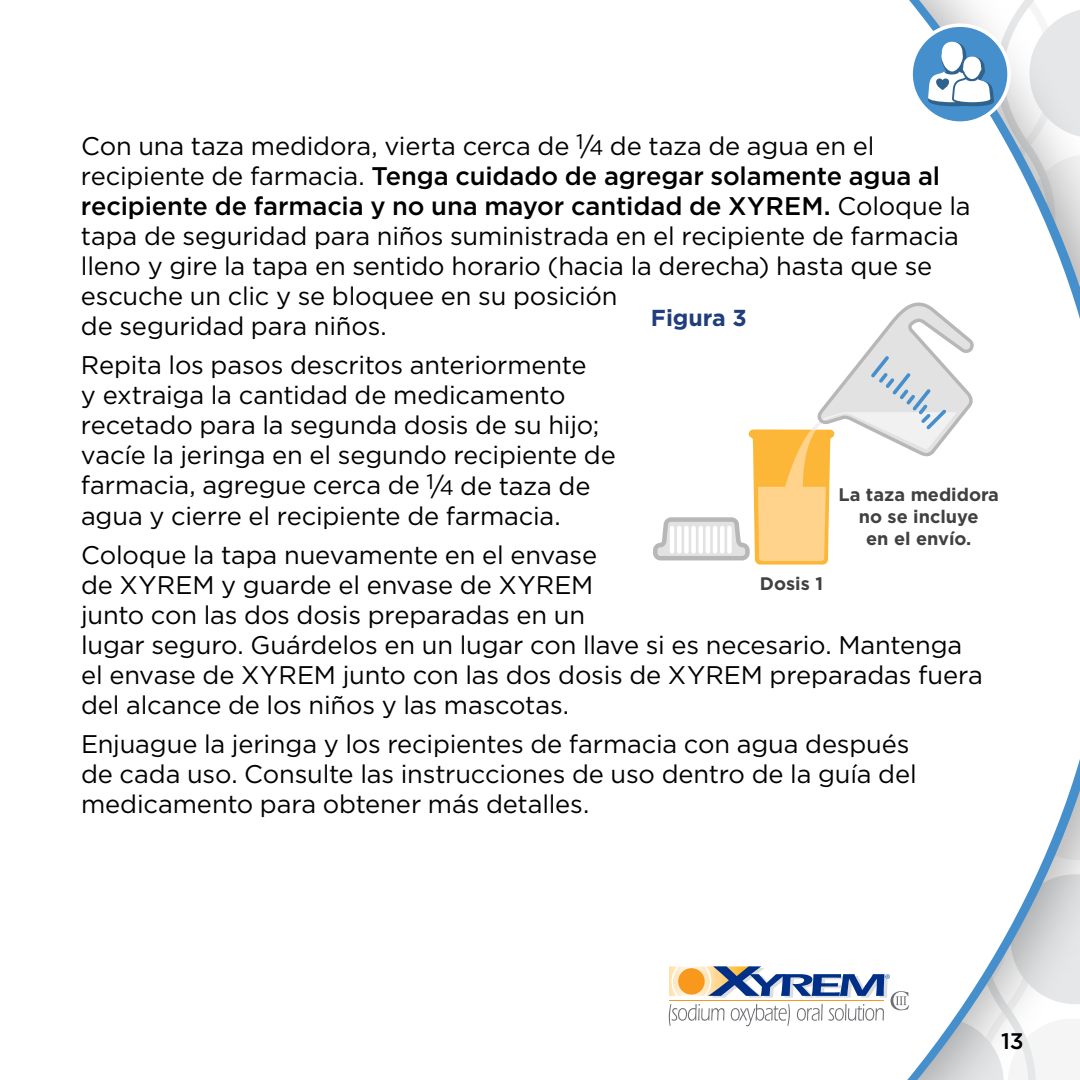
<style>
.page{position:relative;width:1080px;height:1080px;background:#fff}
.page>*{position:absolute;margin:0;border:0;box-sizing:border-box;transform-origin:0 0}
.t1{font:25.5px/30px "Gotham";letter-spacing:-.005em;color:#000}
.t2{font:700 23.1px "Gotham";color:#203d7c}
.t3{font:500 22.5px "Gotham";color:#000}
.t4{font:700 18.3px/21.9px "Gotham";color:#414042;text-align:center}
.s1{font-size:21px}
.s2{font-weight:500}
</style>
<div class="page">
<svg style="left:653px;top:0;width:427px;height:1080px"></svg>
<p class="t1" style="left:81px;top:131px;width:891px">Con una taza medidora, vierta cerca de <sup>1</sup>/<span class="s1">4</span> de taza de agua en el recipiente de farmacia. <span class="s2">Tenga cuidado de agregar solamente agua al recipiente de farmacia y no una mayor cantidad de XYREM.</span> Coloque la tapa de seguridad para niños suministrada en el recipiente de farmacia lleno y gire la tapa en sentido horario (hacia la derecha) hasta que se escuche un clic y se bloquee en su posición<br>de seguridad para niños.</p>
<p class="t1" style="left:81px;top:350px;width:536px">Repita los pasos descritos anteriormente<br>y extraiga la cantidad de medicamento recetado para la segunda dosis de su hijo; vacíe la jeringa en el segundo recipiente de farmacia, agregue cerca de <sup>1</sup>/<span class="s1">4</span> de taza de agua y cierre el recipiente de farmacia.</p>
<p class="t1" style="left:81px;top:539px;width:904px">Coloque la tapa nuevamente en el envase<br>de XYREM y guarde el envase de XYREM<br>junto con las dos dosis preparadas en un<br>lugar seguro. Guárdelos en un lugar con llave si es necesario. Mantenga el envase de XYREM junto con las dos dosis de XYREM preparadas fuera del alcance de los niños y las mascotas.</p>
<p class="t1" style="left:81px;top:728px;width:837px">Enjuague la jeringa y los recipientes de farmacia con agua después de cada uso. Consulte las instrucciones de uso dentro de la guía del medicamento para obtener más detalles.</p>
<p class="t2" style="left:651px;top:303px;width:98px">Figura 3</p>
<p class="t4" style="left:839px;top:484px;width:162px">La taza medidora no se incluye<br>en el envío.</p>
<p class="t4" style="left:760px;top:573px;width:65px">Dosis 1</p>
<p class="t3" style="left:1001px;top:1029px;width:24px">13</p>
</div>
